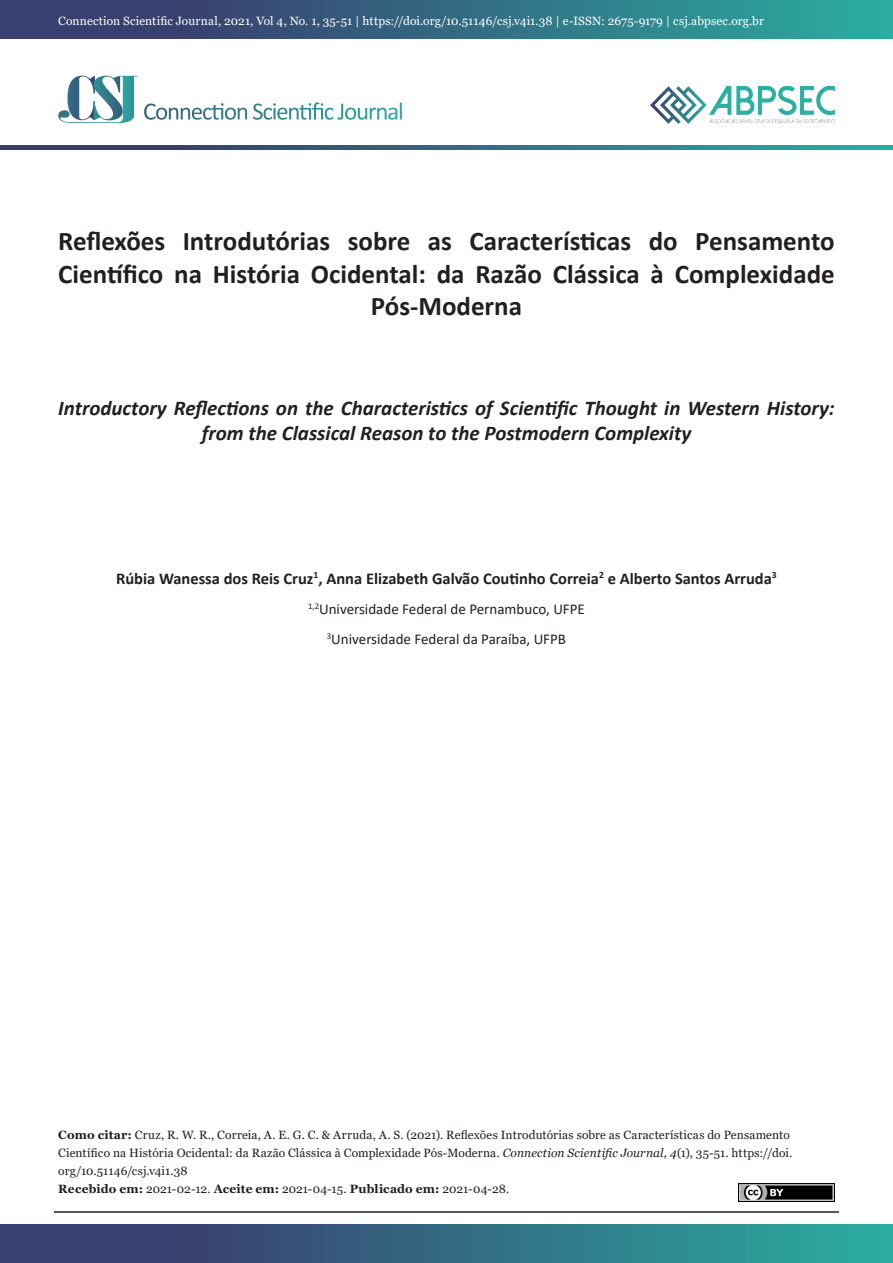
<style>
.page{position:relative;width:893px;height:1263px;background:#fff}
.page>*{position:absolute;margin:0;border:0;box-sizing:border-box;transform-origin:0 0}
.Titulo_Artigo_PT{font:700 27px/32.4px "Calibri";color:#231f20;text-align:center}
.Titulo_Artigo_EN{font:italic 700 21px/25.2px "Calibri";color:#231f20;text-align:center}
.Autor{font:700 16.5px "Calibri";color:#231f20}
.Afiliação{font:15px/30px "Calibri";color:#231f20;text-align:center}
.Como_Citar{font:12px/18px "Georgia";letter-spacing:.01em;color:#231f20}
.Rodape_Inferior_Esqu{font:12px "Georgia";letter-spacing:.005em;color:#fff}
.s1{font-weight:700}
.s2{font-style:italic}
</style>
<div class="page">
<img style="left:651px;top:86px;width:184px;height:37px">
<hr style="left:54px;top:1211px;width:785px;height:2px;background:#231f20">
<svg style="left:0;top:145px;width:893px;height:5px;background:#336b82"></svg>
<svg style="left:144px;top:103px;width:103px;height:17px"></svg>
<svg style="left:253px;top:102px;width:149px;height:18px"></svg>
<svg style="left:58px;top:75px;width:80px;height:48px"></svg>
<div style="left:0;top:0;width:893px;height:38px;background:linear-gradient(to right,#3b2e66,#2baaa0)"></div>
<img style="left:739px;top:1184px;width:96px;height:18px">
<div style="left:0;top:1225px;width:893px;height:38px;background:linear-gradient(to right,#3b2e66,#2baaa0)"></div>
<p class="Rodape_Inferior_Esqu" style="left:58px;top:13px;width:707px">Connection Scientific Journal, 2021, Vol 4, No. 1, 35-51 | https://doi.org/10.51146/csj.v4i1.38 | e-ISSN: 2675-9179 | csj.abpsec.org.br</p>
<p class="Titulo_Artigo_PT" style="left:58px;top:225px;width:778px">Reflexões Introdutórias sobre as Características do Pensamento<br>Científico na História Ocidental: da Razão Clássica à Complexidade<br>Pós-Moderna</p>
<p class="Titulo_Artigo_EN" style="left:58px;top:395px;width:778px">Introductory Reflections on the Characteristics of Scientific Thought in Western History: from the Classical Reason to the Postmodern Complexity</p>
<p class="Autor" style="left:116px;top:566px;width:662px">Rúbia Wanessa dos Reis Cruz<sup>1</sup>, Anna Elizabeth Galvão Coutinho Correia<sup>2</sup> e Alberto Santos Arruda<sup>3</sup></p>
<p class="Afiliação" style="left:308px;top:593px;width:278px"><sup>1,2</sup>Universidade Federal de Pernambuco, UFPE<br><sup>3</sup>Universidade Federal da Paraíba, UFPB</p>
<p class="Como_Citar" style="left:58px;top:1126px;width:736px"><span class="s1">Como citar:</span> Cruz, R. W. R., Correia, A. E. G. C. &amp; Arruda, A. S. (2021). Reflexões Introdutórias sobre as Características do Pensamento<br>Científico na História Ocidental: da Razão Clássica à Complexidade Pós-Moderna. <span class="s2">Connection Scientific Journal, 4</span>(1), 35-51. https://doi. org/10.51146/csj.v4i1.38</p>
<p class="Como_Citar" style="left:58px;top:1180px;width:453px"><span class="s1">Recebido em:</span> 2021-02-12. <span class="s1">Aceite em:</span> 2021-04-15. <span class="s1">Publicado em:</span> 2021-04-28.</p>
</div>
